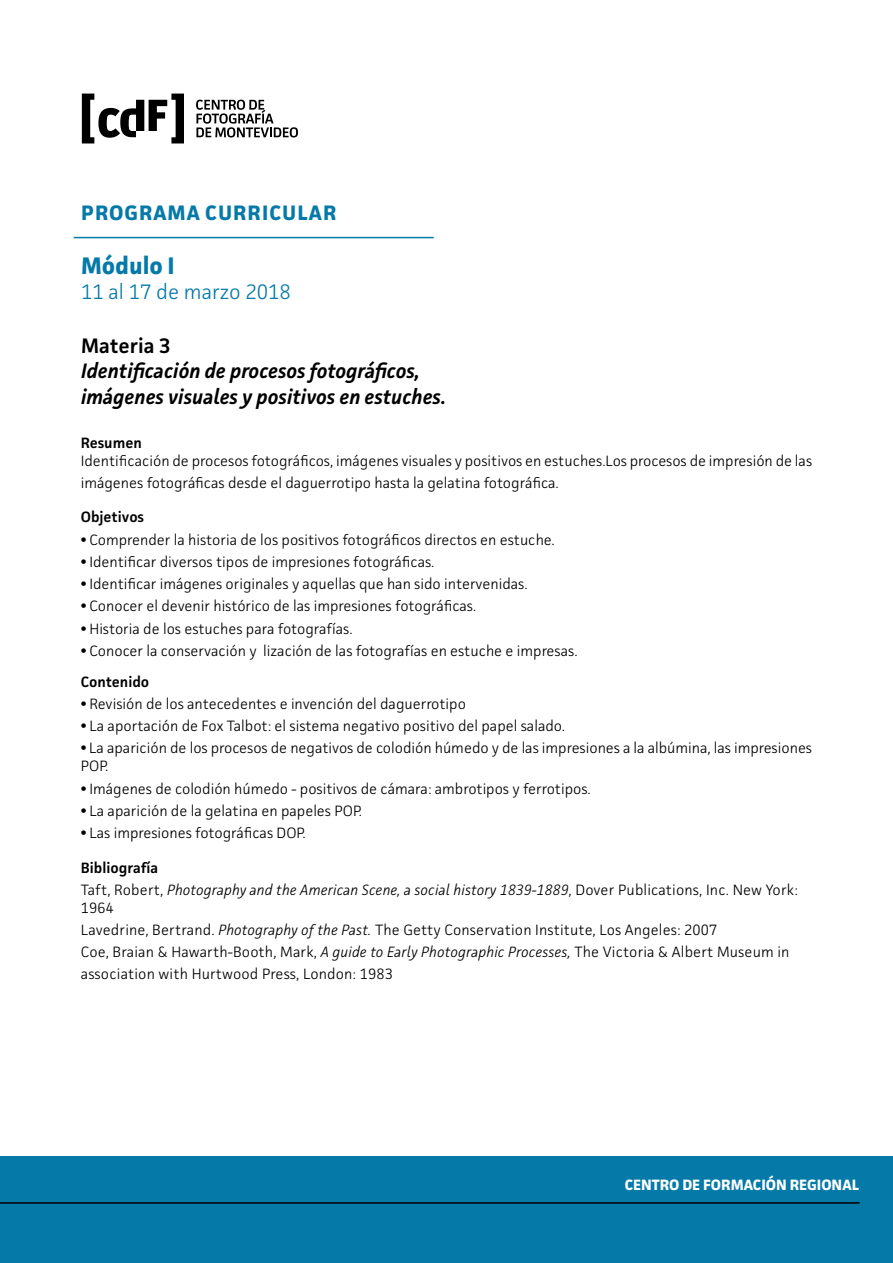
<style>
.page{position:relative;width:893px;height:1263px;background:#fff}
.page>*{position:absolute;margin:0;border:0;box-sizing:border-box;transform-origin:0 0}
.t1{font:700 24px "Facit";color:#057aa8}
.t2{font:italic 600 21px/25.2px "Facit";color:#000}
.t3{font:700 21px "Facit";letter-spacing:.05em;color:#057aa8}
.t4{font:300 21px "Facit";color:#057aa8}
.t5{font:600 21px "Facit";color:#000}
.t6{font:300 15px/21.6px "Facit";color:#000}
.t7{font:italic 300 15px/18px "Facit";letter-spacing:.01em;color:#000}
.t8{font:600 15px "Facit";color:#000}
.t9{font:700 15px "Facit";color:#fff}
.s1{font-weight:700}
.s2{font-style:normal}
.s3{font-style:italic}
</style>
<div class="page">
<div style="left:0;top:1157px;width:893px;height:106px;background:#057aa8"></div>
<svg style="left:82px;top:94px;width:102px;height:49px"></svg>
<svg style="left:196px;top:100px;width:102px;height:37px"></svg>
<hr style="left:0;top:1202px;width:860px;height:2px;background:#000">
<hr style="left:74px;top:237px;width:360px;height:1px;background:#057aa8">
<p class="t3" style="left:81px;top:199px;width:257px">PROGRAMA CURRICULAR</p>
<p class="t1" style="left:81px;top:250px;width:95px">Módulo I</p>
<p class="t4" style="left:81px;top:278px;width:211px">11 al 17 de marzo 2018</p>
<p class="t5" style="left:81px;top:333px;width:91px">Materia 3</p>
<p class="t2" style="left:81px;top:358px;width:367px">Identificación de procesos fotográficos, imágenes visuales y positivos en estuches.</p>
<p class="t8" style="left:81px;top:434px;width:63px">Resumen</p>
<p class="t6" style="left:81px;top:450px;width:733px">Identificación de procesos fotográficos, imágenes visuales y positivos en estuches.Los procesos de impresión de las imágenes fotográficas desde el daguerrotipo hasta la gelatina fotográfica.</p>
<p class="t8" style="left:81px;top:508px;width:65px">Objetivos</p>
<p class="t6" style="left:81px;top:528px;width:476px"><span class="s1">•</span> Comprender la historia de los positivos fotográficos directos en estuche.</p>
<p class="t6" style="left:81px;top:551px;width:355px"><span class="s1">•</span> Identificar diversos tipos de impresiones fotográficas.</p>
<p class="t6" style="left:81px;top:573px;width:448px"><span class="s1">•</span> Identificar imágenes originales y aquellas que han sido intervenidas.</p>
<p class="t6" style="left:81px;top:595px;width:397px"><span class="s1">•</span> Conocer el devenir histórico de las impresiones fotográficas.</p>
<p class="t6" style="left:81px;top:617px;width:273px"><span class="s1">•</span> Historia de los estuches para fotografías.</p>
<p class="t6" style="left:81px;top:640px;width:498px"><span class="s1">•</span> Conocer la conservación y lización de las fotografías en estuche e impresas.</p>
<p class="t8" style="left:81px;top:672px;width:70px">Contenido</p>
<p class="t6" style="left:81px;top:693px;width:387px"><span class="s1">•</span> Revisión de los antecedentes e invención del daguerrotipo</p>
<p class="t6" style="left:81px;top:715px;width:486px"><span class="s1">•</span> La aportación de Fox Talbot: el sistema negativo positivo del papel salado.</p>
<p class="t6" style="left:81px;top:739px;width:733px;line-height:18px"><span class="s1">•</span> La aparición de los procesos de negativos de colodión húmedo y de las impresiones a la albúmina, las impresiones<br>POP.</p>
<p class="t6" style="left:81px;top:777px;width:511px"><span class="s1">•</span> Imágenes de colodión húmedo - positivos de cámara: ambrotipos y ferrotipos.</p>
<p class="t6" style="left:81px;top:800px;width:283px"><span class="s1">•</span> La aparición de la gelatina en papeles POP.</p>
<p class="t6" style="left:81px;top:822px;width:226px"><span class="s1">•</span> Las impresiones fotográficas DOP.</p>
<p class="t8" style="left:81px;top:858px;width:79px">Bibliografía</p>
<p class="t7" style="left:81px;top:880px;width:719px"><span class="s2">Taft, Robert,</span> Photography and the American Scene, a social history 1839-1889<span class="s2">, Dover Publications, Inc. New York:<br>1964</span></p>
<p class="t6" style="left:81px;top:919px;width:638px">Lavedrine, Bertrand. <span class="s3">Photography of the Past.</span> The Getty Conservation Institute, Los Angeles: 2007</p>
<p class="t6" style="left:81px;top:941px;width:710px">Coe, Braian &amp; Hawarth-Booth, Mark, <span class="s3">A guide to Early Photographic Processes,</span> The Victoria &amp; Albert Museum in association with Hurtwood Press, London: 1983</p>
<p class="t9" style="left:625px;top:1175px;width:236px">CENTRO DE FORMACIÓN REGIONAL</p>
</div>
